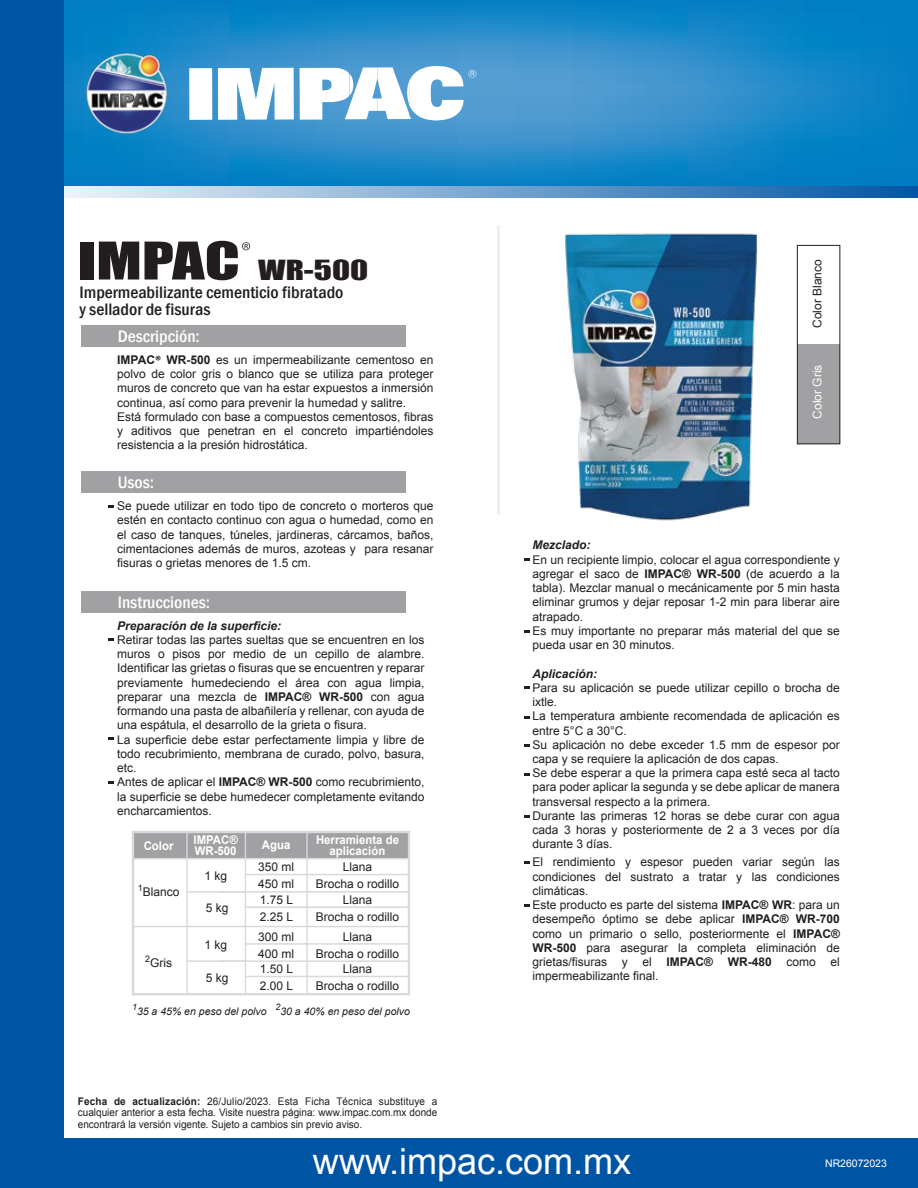
<style>
.page{position:relative;width:918px;height:1188px;background:#fff}
.page>*{position:absolute;margin:0;border:0;box-sizing:border-box;transform-origin:0 0}
.t1{font:36px "Arial";color:#fff}
.t2{font:25.5px "Impact";color:#221e1f;scale:1.33 1}
.t3{font:500 condensed 17.1px/16.5px "Franklin Gothic";color:#221e1f;scale:1.05 1}
.t4{font:500 condensed 17.1px "Franklin Gothic";color:#fff;scale:1.05 1}
.t5{font:12px/14.2px "Arial";color:#221e1f}
.t6{font:italic 700 12px "Arial";color:#221e1f}
.t7{font:700 12px/10.5px "Arial";color:#fff;scale:.95 1}
.t8{font:12px "Arial";color:#fff}
.t9{font:10.5px/11.2px "Arial";color:#221e1f;text-align:justify;scale:.95 1}
.t10{font:italic 10.5px "Arial";color:#221e1f}
.t11{font:10.5px "Arial";color:#fff}
.s1{font-size:48px}
.s2{font-weight:700}
.s3{font-family:"Calibri";font-weight:700}
</style>
<div class="page">
<svg style="left:64px;top:0;width:854px;height:186px;background:#1d89c8"></svg>
<svg style="left:189px;top:66px;width:287px;height:55px"></svg>
<img style="left:84px;top:49px;width:85px;height:86px">
<div style="left:0;top:1138px;width:918px;height:50px;background:#0054a4"></div>
<svg style="left:64px;top:186px;width:854px;height:11px;background:#77a4ce"></svg>
<div style="left:0;top:0;width:64px;height:1183px;background:#0054a4"></div>
<div style="left:133px;top:831px;width:276px;height:28px;background:#a1a1a4"></div>
<div style="left:81px;top:325px;width:325px;height:21px;background:#a1a1a4"></div>
<div style="left:81px;top:472px;width:325px;height:21px;background:#a1a1a4"></div>
<hr style="left:497px;top:226px;width:3px;height:289px;background:#d1d3d4">
<div style="left:81px;top:592px;width:325px;height:21px;background:#a1a1a4"></div>
<svg style="left:242px;top:242px;width:8px;height:8px"></svg>
<svg style="left:109px;top:505px;width:5px;height:3px"></svg>
<svg style="left:525px;top:558px;width:5px;height:3px"></svg>
<svg style="left:525px;top:630px;width:5px;height:3px"></svg>
<svg style="left:525px;top:716px;width:5px;height:3px"></svg>
<svg style="left:525px;top:744px;width:5px;height:3px"></svg>
<svg style="left:525px;top:815px;width:5px;height:3px"></svg>
<svg style="left:109px;top:781px;width:5px;height:3px"></svg>
<svg style="left:525px;top:861px;width:5px;height:3px"></svg>
<div style="left:132px;top:831px;width:278px;height:164px;border:2px solid #d7d9da"></div>
<hr style="left:133px;top:858px;width:276px;height:1px;background:#d7d9da">
<hr style="left:186px;top:891px;width:59px;height:2px;background:#d7d9da">
<hr style="left:219px;top:891px;width:190px;height:2px;background:#d7d9da">
<hr style="left:245px;top:874px;width:164px;height:1px;background:#d7d9da">
<hr style="left:245px;top:906px;width:164px;height:2px;background:#d7d9da">
<hr style="left:133px;top:926px;width:276px;height:1px;background:#d7d9da">
<hr style="left:186px;top:960px;width:59px;height:2px;background:#d7d9da">
<hr style="left:219px;top:960px;width:190px;height:2px;background:#d7d9da">
<hr style="left:245px;top:943px;width:164px;height:2px;background:#d7d9da">
<hr style="left:245px;top:976px;width:164px;height:1px;background:#d7d9da">
<hr style="left:245px;top:831px;width:1px;height:163px;background:#d7d9da">
<hr style="left:186px;top:831px;width:2px;height:163px;background:#d7d9da">
<hr style="left:306px;top:831px;width:2px;height:163px;background:#d7d9da">
<div style="left:797px;top:345px;width:43px;height:99px;background:#a1a1a4"></div>
<div style="left:797px;top:245px;width:43px;height:199px;border:1px solid #221e1f"></div>
<img style="left:565px;top:233px;width:193px;height:288px">
<h2 class="t2" style="left:78px;top:250px;width:220px"><span class="s1">IMPAC</span> WR-500</h2>
<h3 class="t3" style="left:80px;top:284px;width:253px">Impermeabilizante cementicio fibratado y sellador de fisuras</h3>
<h3 class="t4" style="left:118px;top:325px;width:80px">Descripción:</h3>
<p class="t5" style="left:117px;top:353px;width:318px"><span class="s2">IMPAC</span><span class="s3">®</span> <span class="s2">WR-500</span> es un impermeabilizante cementoso en polvo de color gris o blanco que se utiliza para proteger muros de concreto que van ha estar expuestos a inmersión continua, así como para prevenir la humedad y salitre.<br>Está formulado con base a compuestos cementosos, fibras y aditivos que penetran en el concreto impartiéndoles resistencia a la presión hidrostática.</p>
<h3 class="t4" style="left:118px;top:472px;width:36px">Usos:</h3>
<p class="t5" style="left:117px;top:499px;width:318px;text-align:justify">Se puede utilizar en todo tipo de concreto o morteros que estén en contacto continuo con agua o humedad, como en el caso de tanques, túneles, jardineras, cárcamos, baños, cimentaciones además de muros, azoteas y para resanar fisuras o grietas menores de 1.5 cm.</p>
<h3 class="t4" style="left:118px;top:591px;width:90px">Instrucciones:</h3>
<p class="t6" style="left:117px;top:618px;width:166px">Preparación de la superficie:</p>
<p class="t5" style="left:117px;top:633px;width:309px">Retirar todas las partes sueltas que se encuentren en los muros o pisos por medio de un cepillo de alambre.<br>Identificar las grietas o fisuras que se encuentren y reparar previamente humedeciendo el área con agua limpia, preparar una mezcla de <span class="s2">IMPAC® WR-500</span> con agua formando una pasta de albañilería y rellenar, con ayuda de una espátula, el desarrollo de la grieta o fisura.<br>La superficie debe estar perfectamente limpia y libre de todo recubrimiento, membrana de curado, polvo, basura, etc.<br>Antes de aplicar el <span class="s2">IMPAC® WR-500</span> como recubrimiento, la superficie se debe humedecer completamente evitando encharcamientos.</p>
<p class="t7" style="left:194px;top:835px;width:48px">IMPAC®<br>WR-500</p>
<p class="t7" style="left:144px;top:841px;width:33px">Color</p>
<p class="t7" style="left:316px;top:835px;width:89px;text-align:center">Herramienta de aplicación</p>
<p class="t7" style="left:262px;top:840px;width:31px">Agua</p>
<p class="t5" style="left:138px;top:885px;width:43px"><sup>1</sup>Blanco</p>
<p class="t5" style="left:258px;top:859px;width:38px;line-height:17px">350 ml<br>450 ml</p>
<p class="t5" style="left:205px;top:869px;width:24px">1 kg</p>
<p class="t5" style="left:316px;top:859px;width:85px;line-height:17px;text-align:center">Llana<br>Brocha o rodillo</p>
<p class="t5" style="left:206px;top:901px;width:24px">5 kg</p>
<p class="t5" style="left:260px;top:891px;width:35px;line-height:17px">1.75 L<br>2.25 L</p>
<p class="t5" style="left:316px;top:891px;width:85px;line-height:17px;text-align:center">Llana<br>Brocha o rodillo</p>
<p class="t5" style="left:258px;top:928px;width:38px;line-height:17px">300 ml<br>400 ml</p>
<p class="t5" style="left:205px;top:938px;width:24px">1 kg</p>
<p class="t5" style="left:316px;top:928px;width:85px;line-height:17px;text-align:center">Llana<br>Brocha o rodillo</p>
<p class="t5" style="left:145px;top:955px;width:29px"><sup>2</sup>Gris</p>
<p class="t5" style="left:260px;top:961px;width:35px;line-height:17px">1.50 L<br>2.00 L</p>
<p class="t10" style="left:132px;top:1004px;width:279px"><sup>1</sup>35 a 45% en peso del polvo <sup>2</sup>30 a 40% en peso del polvo</p>
<p class="t5" style="left:206px;top:970px;width:24px">5 kg</p>
<p class="t5" style="left:316px;top:961px;width:85px;line-height:17px;text-align:center">Llana<br>Brocha o rodillo</p>
<p class="t9" style="left:78px;top:1096px;width:380px"><span class="s2">Fecha de actualización:</span> 26/Julio/2023. Esta Ficha Técnica substituye a cualquier anterior a esta fecha. Visite nuestra página: www.impac.com.mx donde encontrará la versión vigente. Sujeto a cambios sin previo aviso.</p>
<p class="t5" style="left:810px;top:328px;width:70px;rotate:-90deg">Color Blanco</p>
<p class="t8" style="left:809px;top:419px;width:55px;rotate:-90deg">Color Gris</p>
<p class="t6" style="left:533px;top:537px;width:60px">Mezclado:</p>
<p class="t5" style="left:533px;top:552px;width:309px">En un recipiente limpio, colocar el agua correspondiente y agregar el saco de <span class="s2">IMPAC® WR-500</span> (de acuerdo a la tabla). Mezclar manual o mecánicamente por 5 min hasta eliminar grumos y dejar reposar 1-2 min para liberar aire atrapado.<br>Es muy importante no preparar más material del que se pueda usar en 30 minutos.</p>
<p class="t6" style="left:533px;top:666px;width:66px">Aplicación:</p>
<p class="t5" style="left:533px;top:681px;width:309px">Para su aplicación se puede utilizar cepillo o brocha de ixtle.<br>La temperatura ambiente recomendada de aplicación es entre 5°C a 30°C.<br>Su aplicación no debe exceder 1.5 mm de espesor por capa y se requiere la aplicación de dos capas.<br>Se debe esperar a que la primera capa esté seca al tacto para poder aplicar la segunda y se debe aplicar de manera transversal respecto a la primera.<br>Durante las primeras 12 horas se debe curar con agua cada 3 horas y posteriormente de 2 a 3 veces por día durante 3 días.</p>
<p class="t5" style="left:532px;top:855px;width:309px">El rendimiento y espesor pueden variar según las condiciones del sustrato a tratar y las condiciones climáticas.<br>Este producto es parte del sistema <span class="s2">IMPAC® WR</span>: para un desempeño óptimo se debe aplicar <span class="s2">IMPAC® WR-700 </span>como un primario o sello, posteriormente el <span class="s2">IMPAC® WR-500</span> para asegurar la completa eliminación de grietas/fisuras y el <span class="s2">IMPAC® WR-480</span> como el impermeabilizante final.</p>
<h1 class="t1" style="left:313px;top:1138px;width:320px">www.impac.com.mx</h1>
<p class="t11" style="left:825px;top:1156px;width:63px">NR26072023</p>
</div>
